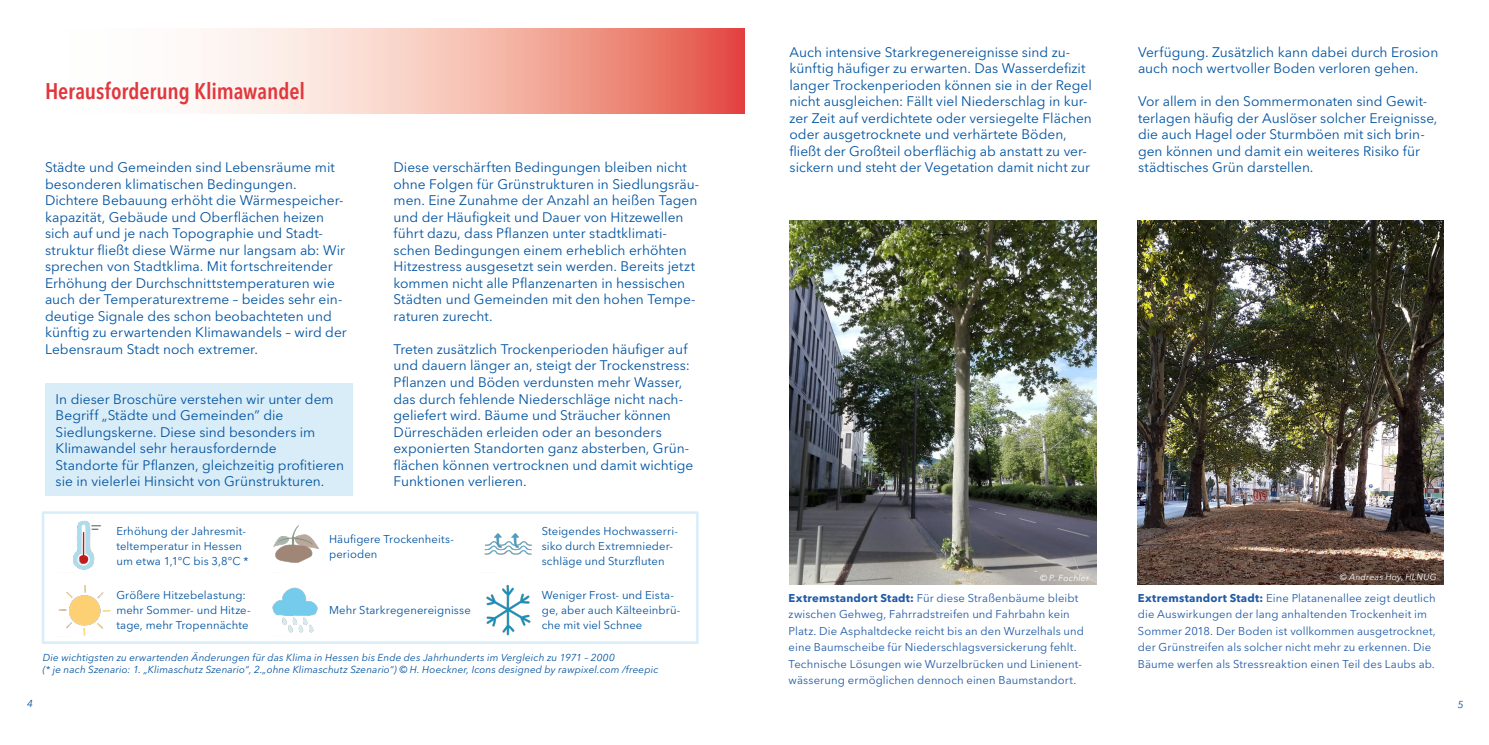
<style>
.page{position:relative;width:1489px;height:745px;background:#fff}
.page>*{position:absolute;margin:0;border:0;box-sizing:border-box;transform-origin:0 0}
.HLNUG_Ueberschrift_3f_rot{font:600 condensed 22.5px "Avenir Next LT Pro";letter-spacing:-.005em;color:#e1373d}
.HLNUG_Fliesstext_3f{font:13.75px/16.5px "Avenir Next LT Pro";color:#0153a0}
._03_Fließtext{font:11.25px/16.5px "Avenir Next LT Pro";letter-spacing:.01em;color:#205aa6}
.t1{font:11.25px/15px "Avenir Next LT Pro";letter-spacing:.01em;color:#0153a0}
.HLNUG_Bildunterschrift_3f{font:italic 10px/12.5px "Avenir Next LT Pro";letter-spacing:.01em;color:#0153a0}
.HLNUG_Bildunterschrift_3f-2{font:italic 8.75px "Avenir Next LT Pro";letter-spacing:.02em;color:#fff}
.s1{font-weight:700}
</style>
<div class="page">
<div style="left:42px;top:511px;width:656px;height:132px;border:2px solid #d9edf9"></div>
<div style="left:45px;top:383px;width:307px;height:112px;background:#d9edf9"></div>
<img style="left:484px;top:533px;width:48px;height:22px">
<img style="left:272px;top:587px;width:46px;height:46px">
<img style="left:486px;top:584px;width:45px;height:52px">
<img style="left:58px;top:585px;width:53px;height:51px">
<img style="left:73px;top:520px;width:28px;height:50px">
<img style="left:273px;top:525px;width:46px;height:38px">
<img style="left:789px;top:220px;width:307px;height:364px">
<img style="left:1137px;top:220px;width:306px;height:364px">
<svg style="left:204px;top:29px;width:540px;height:85px;background:#f3b4a9"></svg>
<p class="HLNUG_Ueberschrift_3f_rot" style="left:45px;top:77px;width:261px">Herausforderung Klimawandel</p>
<p class="HLNUG_Fliesstext_3f" style="left:45px;top:159px;width:303px">Städte und Gemeinden sind Lebensräume mit besonderen klimatischen Bedingungen.<br>Dichtere Bebauung erhöht die Wärmespeicher&shy;kapazität, Gebäude und Oberflächen heizen sich auf und je nach Topographie und Stadt&shy;struktur fließt diese Wärme nur langsam ab: Wir sprechen von Stadtklima. Mit fortschreitender Erhöhung der Durchschnittstemperaturen wie auch der Temperaturextreme – beides sehr ein&shy;deutige Signale des schon beobachteten und künftig zu erwartenden Klimawandels – wird der Lebensraum Stadt noch extremer.</p>
<p class="HLNUG_Fliesstext_3f" style="left:393px;top:159px;width:307px">Diese verschärften Bedingungen bleiben nicht ohne Folgen für Grünstrukturen in Siedlungsräu&shy;men. Eine Zunahme der Anzahl an heißen Tagen und der Häufigkeit und Dauer von Hitzewellen führt dazu, dass Pflanzen unter stadtklimati&shy;schen Bedingungen einem erheblich erhöhten Hitzestress ausgesetzt sein werden. Bereits jetzt kommen nicht alle Pflanzenarten in hessischen Städten und Gemeinden mit den hohen Tempe&shy;raturen zurecht.</p>
<p class="HLNUG_Fliesstext_3f" style="left:393px;top:340px;width:301px">Treten zusätzlich Trockenperioden häufiger auf und dauern länger an, steigt der Trockenstress:<br>Pflanzen und Böden verdunsten mehr Wasser, das durch fehlende Niederschläge nicht nach&shy;geliefert wird. Bäume und Sträucher können Dürreschäden erleiden oder an besonders exponierten Standorten ganz absterben, Grün&shy;flächen können vertrocknen und damit wichtige Funktionen verlieren.</p>
<p class="HLNUG_Fliesstext_3f" style="left:56px;top:390px;width:290px">In dieser Broschüre verstehen wir unter dem Begriff „Städte und Gemeinden” die Siedlungskerne. Diese sind besonders im Klimawandel sehr herausfordernde<br>Standorte für Pflanzen, gleichzeitig profitieren sie in vielerlei Hinsicht von Grünstrukturen.</p>
<p class="t1" style="left:116px;top:523px;width:134px">Erhöhung der Jahresmit&shy;teltemperatur in Hessen um etwa 1,1°C bis 3,8°C *</p>
<p class="t1" style="left:116px;top:587px;width:136px">Größere Hitzebelastung: mehr Sommer- und Hitze&shy;tage, mehr Tropennächte</p>
<p class="t1" style="left:329px;top:531px;width:125px">Häufigere Trockenheits&shy;perioden</p>
<p class="t1" style="left:329px;top:602px;width:143px">Mehr Starkregenereignisse</p>
<p class="t1" style="left:542px;top:523px;width:138px">Steigendes Hochwasserri&shy;siko durch Extremnieder&shy;schläge und Sturzfluten</p>
<p class="t1" style="left:542px;top:587px;width:140px">Weniger Frost- und Eista&shy;ge, aber auch Kälteeinbrü&shy;che mit viel Schnee</p>
<p class="HLNUG_Bildunterschrift_3f" style="left:43px;top:650px;width:617px">Die wichtigsten zu erwartenden Änderungen für das Klima in Hessen bis Ende des Jahrhunderts im Vergleich zu 1971 – 2000<br>(* je nach Szenario: 1. „Klimaschutz Szenario“, 2.„ohne Klimaschutz Szenario“) © H. Hoeckner, Icons designed by rawpixel.com /freepic</p>
<p class="HLNUG_Fliesstext_3f" style="left:789px;top:43px;width:304px">Auch intensive Starkregenereignisse sind zu&shy;künftig häufiger zu erwarten. Das Wasserdefizit langer Trockenperioden können sie in der Regel nicht ausgleichen: Fällt viel Niederschlag in kur&shy;zer Zeit auf verdichtete oder versiegelte Flächen oder ausgetrocknete und verhärtete Böden, fließt der Großteil oberflächig ab anstatt zu ver&shy;sickern und steht der Vegetation damit nicht zur</p>
<p class="HLNUG_Fliesstext_3f" style="left:1137px;top:43px;width:302px">Verfügung. Zusätzlich kann dabei durch Erosion auch noch wertvoller Boden verloren gehen.</p>
<p class="HLNUG_Fliesstext_3f" style="left:1137px;top:93px;width:301px">Vor allem in den Sommermonaten sind Gewit&shy;terlagen häufig der Auslöser solcher Ereignisse, die auch Hagel oder Sturmböen mit sich brin&shy;gen können und damit ein weiteres Risiko für städtisches Grün darstellen.</p>
<p class="HLNUG_Bildunterschrift_3f-2" style="left:1040px;top:572px;width:50px">© P. Fochler</p>
<p class="HLNUG_Bildunterschrift_3f-2" style="left:1339px;top:571px;width:98px">© Andreas Hoy, HLNUG</p>
<p class="_03_Fließtext" style="left:788px;top:589px;width:297px"><span class="s1">Extremstandort Stadt:</span> Für diese Straßenbäume bleibt zwischen Gehweg, Fahrradstreifen und Fahrbahn kein Platz. Die Asphaltdecke reicht bis an den Wurzelhals und eine Baumscheibe für Niederschlagsversickerung fehlt.<br>Technische Lösungen wie Wurzelbrücken und Linienent&shy;wässerung ermöglichen dennoch einen Baumstandort.</p>
<p class="_03_Fließtext" style="left:1137px;top:589px;width:299px"><span class="s1">Extremstandort Stadt:</span> Eine Platanenallee zeigt deutlich die Auswirkungen der lang anhaltenden Trockenheit im Sommer 2018. Der Boden ist vollkommen ausgetrocknet, der Grünstreifen als solcher nicht mehr zu erkennen. Die Bäume werfen als Stressreaktion einen Teil des Laubs ab.</p>
<p class="HLNUG_Bildunterschrift_3f" style="left:27px;top:697px;width:7px">4</p>
<p class="HLNUG_Bildunterschrift_3f" style="left:1457px;top:698px;width:7px">5</p>
</div>
